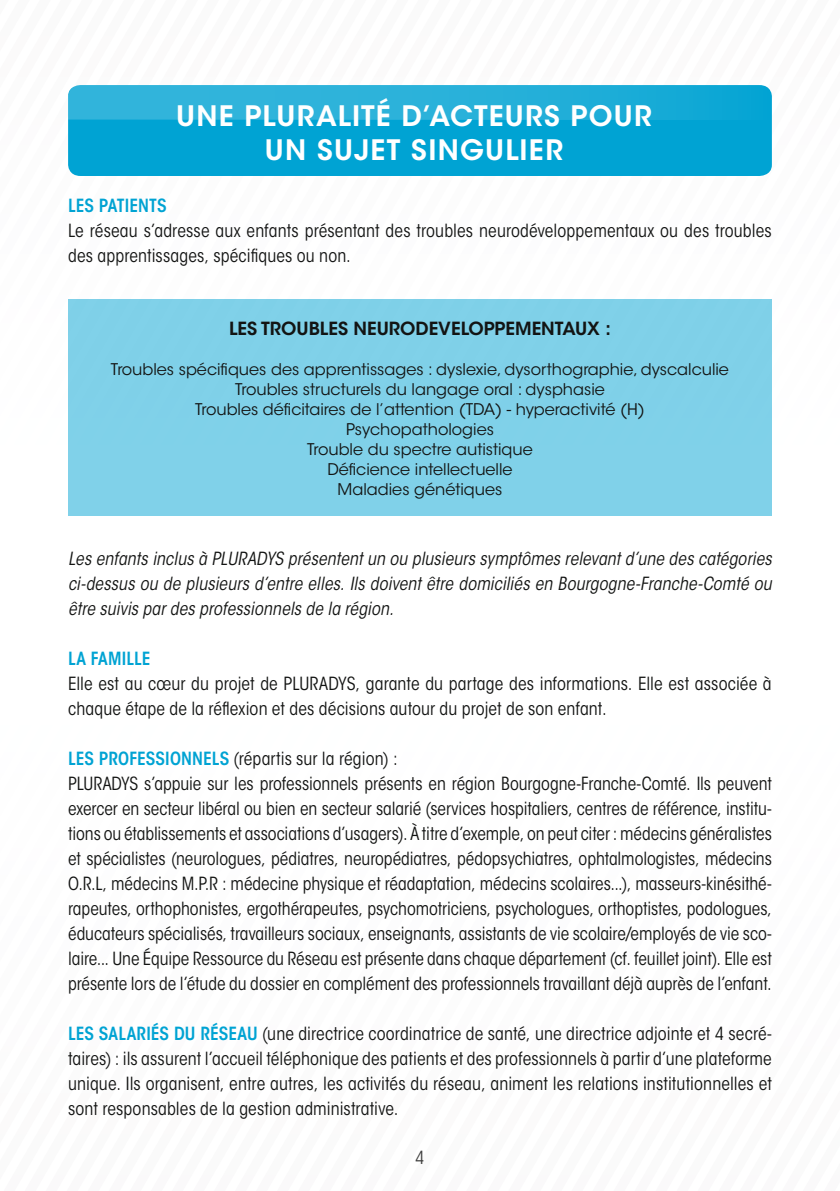
<style>
.page{position:relative;width:840px;height:1191px;background:#fff}
.page>*{position:absolute;margin:0;border:0;box-sizing:border-box;transform-origin:0 0}
.t1{font:600 28px/33.6px "ITC Avant Garde Std";letter-spacing:.045em;color:#fff;text-align:center}
.t2{font:condensed 18px/25px "ITC Avant Garde Std";color:#131413}
.t3{font:italic condensed 18px/25px "ITC Avant Garde Std";color:#131413;text-align:justify}
.t4{font:600 18px "ITC Avant Garde Std";color:#131413}
.t5{font:600 condensed 18px "ITC Avant Garde Std";color:#00a3d3}
.t6{font:condensed 18px "ITC Avant Garde Std";color:#40403f}
.t7{font:16px/20px "ITC Avant Garde Std";color:#131413;text-align:center}
.s1{font-weight:600;color:#00a3d3}
</style>
<div class="page">
<svg style="left:68px;top:85px;width:703px;height:91px;background:#0ea8d5"></svg>
<div style="left:68px;top:299px;width:703px;height:217px;background:#80d1e9"></div>
<h1 class="t1" style="left:176px;top:99px;width:477px">UNE PLURALITÉ D’ACTEURS POUR<br>UN SUJET SINGULIER</h1>
<p class="t5" style="left:68px;top:194px;width:100px">LES PATIENTS</p>
<p class="t2" style="left:68px;top:218px;width:705px">Le réseau s’adresse aux enfants présentant des troubles neurodéveloppementaux ou des troubles des apprentissages, spécifiques ou non.</p>
<p class="t4" style="left:229px;top:317px;width:383px">LES TROUBLES NEURODEVELOPPEMENTAUX :</p>
<p class="t7" style="left:111px;top:360px;width:619px">Troubles spécifiques des apprentissages : dyslexie, dysorthographie, dyscalculie Troubles structurels du langage oral : dysphasie<br>Troubles déficitaires de l’attention (TDA) - hyperactivité (H)<br>Psychopathologies<br>Trouble du spectre autistique<br>Déficience intellectuelle<br>Maladies génétiques</p>
<p class="t3" style="left:68px;top:546px;width:708px">Les enfants inclus à PLURADYS présententun ou plusieurs symptômes relevantd’une des catégories ci-dessus ou de plusieurs d’entre elles. Ils doivent être domiciliés en Bourgogne-Franche-Comté ou être suivis pardes professionnels de la région.</p>
<p class="t5" style="left:68px;top:647px;width:84px">LA FAMILLE</p>
<p class="t2" style="left:68px;top:671px;width:704px">Elle est au cœur du projet de PLURADYS, garante du partage des informations. Elle est associée à chaque étape de la réflexion et des décisions autour du projet de son enfant.</p>
<p class="t2" style="left:68px;top:746px;width:705px"><span class="s1">LES PROFESSIONNELS</span> (répartis sur la région) :<br>PLURADYS s’appuie sur les professionnels présents en région Bourgogne-Franche-Comté. Ils peuvent exercer en secteur libéral ou bien en secteur salarié (services hospitaliers, centres de référence, institu&shy;tions ou établissements et associations d’usagers). À titre d’exemple, on peut citer : médecins généralistes et spécialistes (neurologues, pédiatres, neuropédiatres, pédopsychiatres, ophtalmologistes, médecins O.R.L, médecins M.P.R : médecine physique et réadaptation, médecins scolaires...), masseurs-kinésithé&shy;rapeutes, orthophonistes, ergothérapeutes, psychomotriciens, psychologues, orthoptistes, podologues, éducateurs spécialisés, travailleurs sociaux, enseignants, assistants de vie scolaire/employés de vie sco&shy;laire... Une Équipe Ressource du Réseau est présente dans chaque département (cf. feuillet joint). Elle est présente lors de l’étude du dossier en complément des professionnels travaillant déjà auprès de l’enfant.</p>
<p class="t2" style="left:68px;top:1021px;width:705px;text-align:justify"><span class="s1">LES SALARIÉS DU RÉSEAU</span> (une directrice coordinatrice de santé, une directrice adjointe et 4 secré&shy;taires) : ils assurent l’accueil téléphonique des patients et des professionnels à partir d’une plateforme unique. Ils organisent, entre autres, les activités du réseau, animent les relations institutionnelles et sont responsables de la gestion administrative.</p>
<p class="t6" style="left:415px;top:1146px;width:11px">4</p>
</div>
